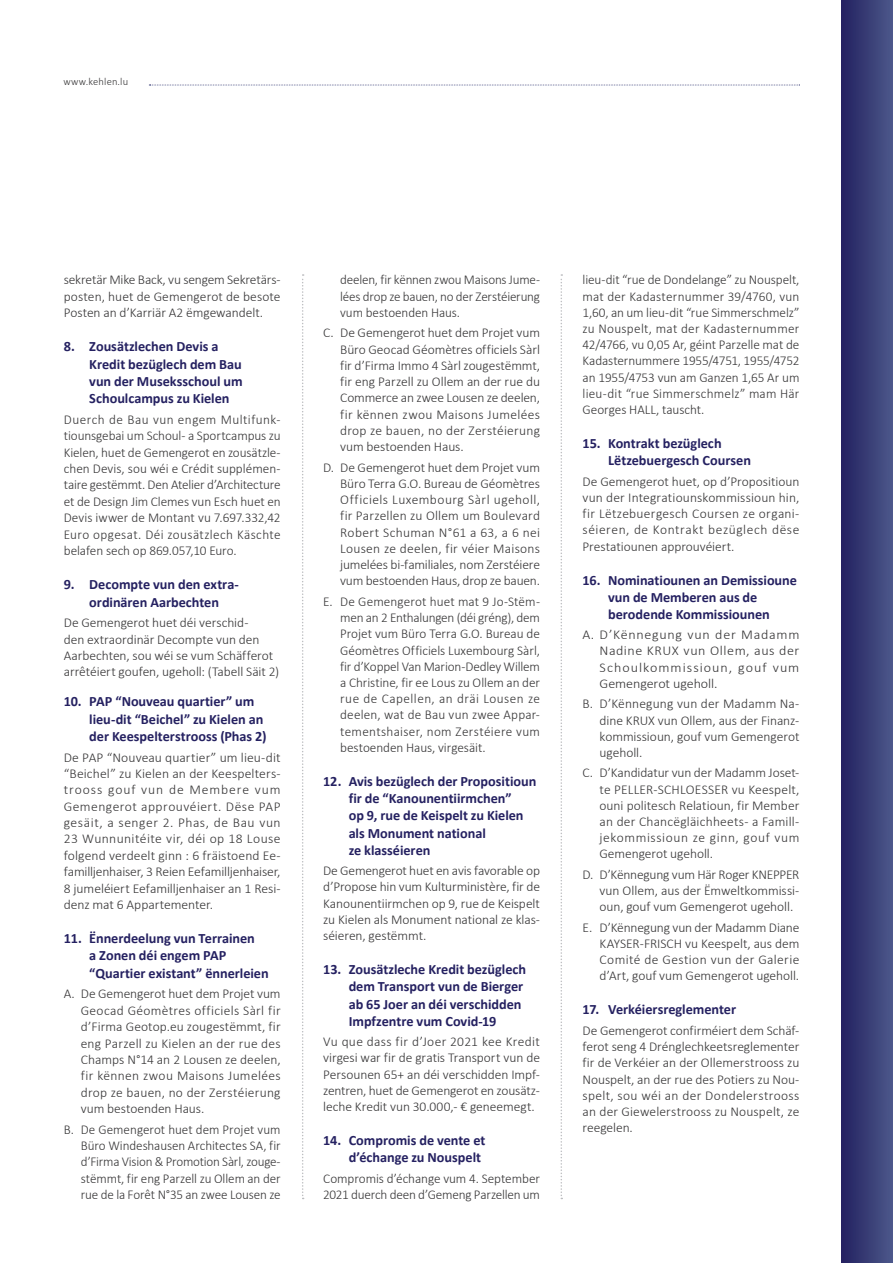
<style>
.page{position:relative;width:893px;height:1263px;background:#fff}
.page>*{position:absolute;margin:0;border:0;box-sizing:border-box;transform-origin:0 0}
.t1{font:700 14.25px/17.1px "Calibri";letter-spacing:-.005em;color:#252161}
.t2{font:300 13.5px/16.2px "Calibri";letter-spacing:-.005em;color:#363536;text-align:justify}
.t3{font:300 13.5px/16.2px "Calibri";letter-spacing:-.005em;color:#363536;text-align:justify;scale:1.04 1}
.t4{font:300 10.5px "Calibri";letter-spacing:.015em;color:#363536}
</style>
<div class="page">
<div style="left:842px;top:0;width:51px;height:1263px;background:linear-gradient(to right,#242160,#4c588a)"></div>
<svg style="left:149px;top:85px;width:651px;height:1px"></svg>
<svg style="left:302px;top:274px;width:2px;height:925px"></svg>
<svg style="left:561px;top:274px;width:1px;height:925px"></svg>
<p class="t4" style="left:63px;top:75px;width:66px">www.kehlen.lu</p>
<p class="t2" style="left:64px;top:272px;width:218px">sekretär Mike Back, vu sengem Sekretärs&shy;posten, huet de Gemengerot de besote Posten an d’Karriär A2 ëmgewandelt.</p>
<p class="t1" style="left:89px;top:338px;width:155px;text-indent:-26px">8. Zousätzlechen Devis a<br>Kredit bezüglech dem Bau vun der Museksschoul um<br>Schoulcampus zu Kielen</p>
<p class="t2" style="left:64px;top:411px;width:218px">Duerch de Bau vun engem Multifunk&shy;tiounsgebai um Schoul- a Sportcampus zu Kielen, huet de Gemengerot en zousätzle&shy;chen Devis, sou wéi e Crédit supplémen&shy;taire gestëmmt. Den Atelier d’Architecture et de Design Jim Clemes vun Esch huet en Devis iwwer de Montant vu 7.697.332,42<br>Euro opgesat. Déi zousätzlech Käschte belafen sech op 869.057,10 Euro.</p>
<p class="t1" style="left:64px;top:575px;width:176px;text-align:center">9. Decompte vun den extra&shy;ordinären Aarbechten</p>
<p class="t2" style="left:64px;top:614px;width:217px;text-align:left">De Gemengerot huet déi verschid-<br>den extraordinär Decompte vun den Aarbechten, sou wéi se vum Schäfferot arrêtéiert goufen, ugeholl: (Tabell Säit 2)</p>
<p class="t1" style="left:89px;top:692px;width:179px;text-indent:-26px">10. PAP “Nouveau quartier” um lieu-dit “Beichel” zu Kielen an der Keespelterstrooss (Phas 2)</p>
<p class="t2" style="left:64px;top:749px;width:218px">De PAP “Nouveau quartier” um lieu-dit “Beichel” zu Kielen an der Keespelters&shy;trooss gouf vun de Membere vum Gemengerot approuvéiert. Dëse PAP gesäit, a senger 2. Phas, de Bau vun 23 Wunnunitéite vir, déi op 18 Louse folgend verdeelt ginn : 6 fräistoend Ee&shy;familljenhaiser, 3 Reien Eefamilljenhaiser, 8 jumeléiert Eefamilljenhaiser an 1 Resi&shy;denz mat 6 Appartementer.</p>
<p class="t1" style="left:89px;top:929px;width:181px;text-indent:-26px">11. Ënnerdeelung vun Terrainen<br>a Zonen déi engem PAP “Quartier existant” ënnerleien</p>
<p class="t2" style="left:81px;top:985px;width:201px;text-indent:-17px">A. De Gemengerot huet dem Projet vum Geocad Géomètres officiels Sàrl fir d’Firma Geotop.eu zougestëmmt, fir eng Parzell zu Kielen an der rue des Champs N°14 an 2 Lousen ze deelen, fir kënnen zwou Maisons Jumelées drop ze bauen, no der Zerstéierung vum bestoenden Haus.</p>
<p class="t2" style="left:81px;top:1121px;width:201px;text-indent:-17px">B. De Gemengerot huet dem Projet vum Büro Windeshausen Architectes SA, fir d’Firma Vision &amp; Promotion Sàrl, zouge&shy;stëmmt, fir eng Parzell zu Ollem an der rue de la Forêt N°35 an zwee Lousen ze</p>
<p class="t2" style="left:340px;top:272px;width:201px">deelen, fir kënnen zwou Maisons Jume&shy;lées drop ze bauen, no der Zerstéierung vum bestoenden Haus.</p>
<p class="t2" style="left:340px;top:325px;width:201px;text-indent:-17px">C. De Gemengerot huet dem Projet vum Büro Geocad Géomètres officiels Sàrl fir d’Firma Immo 4 Sàrl zougestëmmt, fir eng Parzell zu Ollem an der rue du Commerce an zwee Lousen ze deelen, fir kënnen zwou Maisons Jumelées drop ze bauen, no der Zerstéierung vum bestoenden Haus.</p>
<p class="t2" style="left:340px;top:459px;width:201px;text-indent:-17px">D. De Gemengerot huet dem Projet vum Büro Terra G.O. Bureau de Géomètres Officiels Luxembourg Sàrl ugeholl, fir Parzellen zu Ollem um Boulevard Robert Schuman N°61 a 63, a 6 nei Lousen ze deelen, fir véier Maisons jumelées bi-familiales, nom Zerstéiere vum bestoenden Haus, drop ze bauen.</p>
<p class="t2" style="left:340px;top:593px;width:201px;text-indent:-17px">E. De Gemengerot huet mat 9 Jo-Stëm&shy;men an 2 Enthalungen (déi gréng), dem Projet vum Büro Terra G.O. Bureau de Géomètres Officiels Luxembourg Sàrl, fir d’Koppel Van Marion-Dedley Willem a Christine, fir ee Lous zu Ollem an der rue de Capellen, an dräi Lousen ze deelen, wat de Bau vun zwee Appar&shy;tementshaiser, nom Zerstéiere vum bestoenden Haus, virgesäit.</p>
<p class="t1" style="left:349px;top:772px;width:189px;text-indent:-26px">12. Avis bezüglech der Propositioun fir de “Kanounentiirmchen”<br>op 9, rue de Keispelt zu Kielen als Monument national<br>ze klasséieren</p>
<p class="t2" style="left:323px;top:862px;width:218px">De Gemengerot huet en avis favorable op d’Propose hin vum Kulturministère, fir de Kanounentiirmchen op 9, rue de Keispelt zu Kielen als Monument national ze klas&shy;séieren, gestëmmt.</p>
<p class="t1" style="left:349px;top:960px;width:179px;text-indent:-26px">13. Zousätzleche Kredit bezüglech dem Transport vun de Bierger ab 65 Joer an déi verschidden<br>Impfzentre vum Covid-19</p>
<p class="t2" style="left:323px;top:1033px;width:218px">Vu que dass fir d’Joer 2021 kee Kredit virgesi war fir de gratis Transport vun de Persounen 65+ an déi verschidden Impf&shy;zentren, huet de Gemengerot en zousätz&shy;leche Kredit vun 30.000,- € geneemegt.</p>
<p class="t1" style="left:349px;top:1131px;width:138px;text-indent:-26px">14. Compromis de vente et d’échange zu Nouspelt</p>
<p class="t2" style="left:323px;top:1170px;width:218px">Compromis d’échange vum 4. September<br>2021 duerch deen d’Gemeng Parzellen um</p>
<p class="t2" style="left:583px;top:272px;width:218px">lieu-dit “rue de Dondelange” zu Nouspelt, mat der Kadasternummer 39/4760, vun 1,60, an um lieu-dit “rue Simmerschmelz” zu Nouspelt, mat der Kadasternummer 42/4766, vu 0,05 Ar, géint Parzelle mat de Kadasternummere 1955/4751, 1955/4752 an 1955/4753 vun am Ganzen 1,65 Ar um lieu-dit “rue Simmerschmelz” mam Här Georges HALL, tauscht.</p>
<p class="t1" style="left:608px;top:434px;width:144px;text-indent:-26px">15. Kontrakt bezüglech<br>Lëtzebuergesch Coursen</p>
<p class="t2" style="left:583px;top:473px;width:218px">De Gemengerot huet, op d’Propositioun vun der Integratiounskommissioun hin, fir Lëtzebuergesch Coursen ze organi&shy;séieren, de Kontrakt bezüglech dëse Prestatiounen approuvéiert.</p>
<p class="t1" style="left:608px;top:571px;width:190px;text-indent:-26px">16. Nominatiounen an Demissioune vun de Memberen aus de berodende Kommissiounen</p>
<p class="t3" style="left:600px;top:626px;width:194px;text-indent:-17px">A. D’Kënnegung vun der Madamm Nadine KRUX vun Ollem, aus der Schoulkommissioun, gouf vum Gemengerot ugeholl.</p>
<p class="t2" style="left:600px;top:696px;width:201px;text-indent:-17px">B. D’Kënnegung vun der Madamm Na&shy;dine KRUX vun Ollem, aus der Finanz&shy;kommissioun, gouf vum Gemengerot ugeholl.</p>
<p class="t2" style="left:600px;top:765px;width:201px;text-indent:-17px">C. D’Kandidatur vun der Madamm Joset&shy;te PELLER-SCHLOESSER vu Keespelt, ouni politesch Relatioun, fir Member an der Chancëgläichheets- a Famill&shy;jekommissioun ze ginn, gouf vum Gemengerot ugeholl.</p>
<p class="t2" style="left:600px;top:866px;width:201px;text-indent:-17px">D. D’Kënnegung vum Här Roger KNEPPER vun Ollem, aus der Ëmweltkommissi&shy;oun, gouf vum Gemengerot ugeholl.</p>
<p class="t2" style="left:600px;top:919px;width:201px;text-indent:-17px">E. D’Kënnegung vun der Madamm Diane KAYSER-FRISCH vu Keespelt, aus dem Comité de Gestion vun der Galerie d’Art, gouf vum Gemengerot ugeholl.</p>
<p class="t1" style="left:583px;top:1001px;width:155px">17. Verkéiersreglementer</p>
<p class="t2" style="left:583px;top:1022px;width:218px">De Gemengerot confirméiert dem Schäf&shy;ferot seng 4 Drénglechkeetsreglementer fir de Verkéier an der Ollemerstrooss zu Nouspelt, an der rue des Potiers zu Nou&shy;spelt, sou wéi an der Dondelerstrooss an der Giewelerstrooss zu Nouspelt, ze reegelen.</p>
</div>
